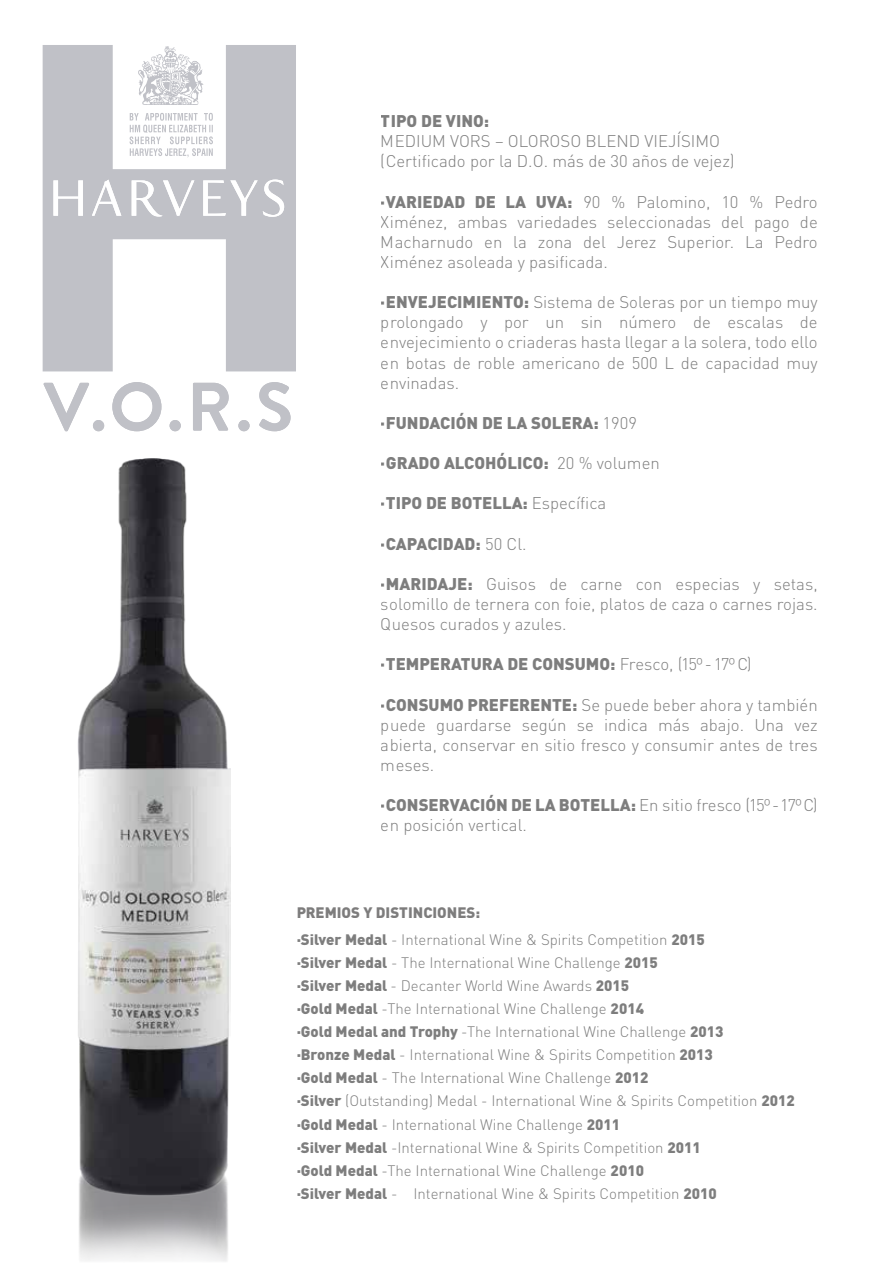
<style>
.page{position:relative;width:893px;height:1263px;background:#fff}
.page>*{position:absolute;margin:0;border:0;box-sizing:border-box;transform-origin:0 0}
.t1{font:300 16.8px/20.1px "DINOT";color:#5d5d5d;text-align:justify}
.t2{font:900 16.8px "DINOT";color:#5d5d5d}
.t3{font:300 15px/23.1px "DINOT";color:#5d5d5d}
.t4{font:900 15px "DINOT";color:#5d5c5c}
.s1{font-weight:900}
.s2{font-weight:300}
</style>
<div class="page">
<img style="left:78px;top:458px;width:153px;height:804px">
<svg style="left:43px;top:45px;width:253px;height:326px;fill:#c0c1c7"></svg>
<svg style="left:53px;top:180px;width:30px;height:36px"></svg>
<svg style="left:203px;top:180px;width:81px;height:37px"></svg>
<svg style="left:132px;top:180px;width:62px;height:37px"></svg>
<svg style="left:92px;top:180px;width:29px;height:36px"></svg>
<svg style="left:43px;top:383px;width:46px;height:48px"></svg>
<div style="left:93px;top:420px;width:11px;height:11px;background:#c0c1c7;border-radius:50%"></div>
<svg style="left:112px;top:382px;width:49px;height:49px"></svg>
<div style="left:170px;top:420px;width:11px;height:11px;background:#c0c1c7;border-radius:50%"></div>
<svg style="left:193px;top:383px;width:36px;height:48px"></svg>
<div style="left:238px;top:420px;width:12px;height:11px;background:#c0c1c7;border-radius:50%"></div>
<svg style="left:259px;top:382px;width:32px;height:49px"></svg>
<svg style="left:130px;top:46px;width:83px;height:111px"></svg>
<p class="t2" style="left:381px;top:110px;width:110px">TIPO DE VINO:</p>
<p class="t1" style="left:381px;top:131px;width:355px">MEDIUM VORS – OLOROSO BLEND VIEJÍSIMO (Certificado por la D.O. más de 30 años de vejez)</p>
<p class="t1" style="left:381px;top:191px;width:438px"><span class="s1">·VARIEDAD DE LA UVA:</span> 90 % Palomino, 10 % Pedro Ximénez, ambas variedades seleccionadas del pago de Macharnudo en la zona del Jerez Superior. La Pedro Ximénez asoleada y pasificada.</p>
<p class="t1" style="left:381px;top:292px;width:438px"><span class="s1">·ENVEJECIMIENTO:</span> Sistema de Soleras por un tiempo muy prolongado y por un sin número de escalas de envejecimiento o criaderas hasta llegar a la solera, todo ello en botas de roble americano de 500 L de capacidad muy envinadas.</p>
<p class="t2" style="left:381px;top:411px;width:258px">·FUNDACIÓN DE LA SOLERA: <span class="s2">1909</span></p>
<p class="t2" style="left:381px;top:452px;width:280px">·GRADO ALCOHÓLICO: <span class="s2">20 % volumen</span></p>
<p class="t2" style="left:381px;top:492px;width:227px">·TIPO DE BOTELLA: <span class="s2">Específica</span></p>
<p class="t2" style="left:381px;top:532px;width:147px">·CAPACIDAD: <span class="s2">50 Cl.</span></p>
<p class="t1" style="left:381px;top:574px;width:438px"><span class="s1">·MARIDAJE:</span> Guisos de carne con especias y setas, solomillo de ternera con foie, platos de caza o carnes rojas.<br>Quesos curados y azules.</p>
<p class="t2" style="left:381px;top:653px;width:372px">·TEMPERATURA DE CONSUMO: <span class="s2">Fresco, (15º - 17º C)</span></p>
<p class="t1" style="left:381px;top:694px;width:438px"><span class="s1">·CONSUMO PREFERENTE:</span> Se puede beber ahora y también puede guardarse según se indica más abajo. Una vez abierta, conservar en sitio fresco y consumir antes de tres meses.</p>
<p class="t1" style="left:381px;top:795px;width:438px"><span class="s1">·CONSERVACIÓN DE LA BOTELLA:</span> En sitio fresco (15º - 17º C) en posición vertical.</p>
<p class="t4" style="left:296px;top:902px;width:185px">PREMIOS Y DISTINCIONES:</p>
<p class="t3" style="left:296px;top:927px;width:500px"><span class="s1">·Silver Medal</span> - International Wine &amp; Spirits Competition <span class="s1">2015<br>·Silver Medal</span> - The International Wine Challenge <span class="s1">2015<br>·Silver Medal</span> - Decanter World Wine Awards <span class="s1">2015<br>·Gold Medal</span> -The International Wine Challenge <span class="s1">2014<br>·Gold Medal and Trophy</span> -The International Wine Challenge <span class="s1">2013<br>·Bronze Medal</span> - International Wine &amp; Spirits Competition <span class="s1">2013<br>·Gold Medal</span> - The International Wine Challenge <span class="s1">2012<br>·Silver</span> (Outstanding) Medal - International Wine &amp; Spirits Competition <span class="s1">2012 ·Gold Medal</span> - International Wine Challenge <span class="s1">2011<br>·Silver Medal</span> -International Wine &amp; Spirits Competition <span class="s1">2011<br>·Gold Medal</span> -The International Wine Challenge <span class="s1">2010<br>·Silver Medal</span> - International Wine &amp; Spirits Competition <span class="s1">2010</span></p>
</div>
